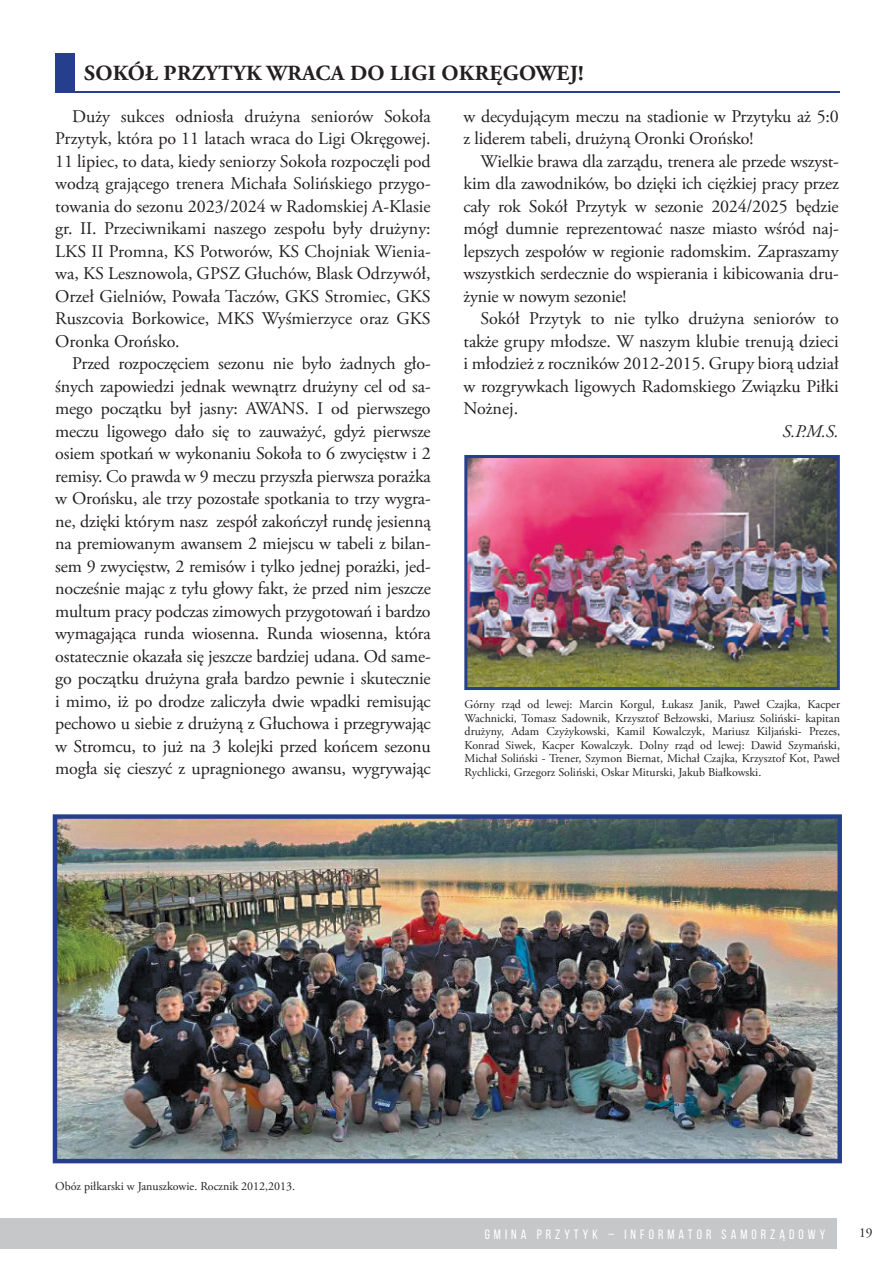
<style>
.page{position:relative;width:893px;height:1263px;background:#fff}
.page>*{position:absolute;margin:0;border:0;box-sizing:border-box;transform-origin:0 0}
.t1{font:700 21.75px "Adobe Garamond Pro";letter-spacing:.015em;color:#231f20}
.t2{font:18px/22.5px "Adobe Garamond Pro";letter-spacing:-.01em;color:#231f20;text-align:justify}
.t3{font:italic 18px "Adobe Garamond Pro";color:#231f20}
.t4{font:13.5px "Bebas Neue";letter-spacing:.3em;color:#fff}
.t5{font:13.5px "Adobe Garamond Pro";color:#231f20}
.t6{font:12px/13.5px "Adobe Garamond Pro";color:#231f20;text-align:justify}
</style>
<div class="page">
<div style="left:0;top:1219px;width:837px;height:30px;background:#c5c7c9"></div>
<div style="left:55px;top:53px;width:19px;height:40px;background:#253f8e"></div>
<hr style="left:55px;top:91px;width:785px;height:2px;background:#253f8e">
<img style="left:53px;top:814px;width:789px;height:349px">
<img style="left:464px;top:455px;width:376px;height:235px">
<p class="t1" style="left:84px;top:60px;width:501px">SOKÓŁ PRZYTYK WRACA DO LIGI OKRĘGOWEJ!</p>
<p class="t2" style="left:55px;top:105px;width:377px;text-indent:17px">Duży sukces odniosła drużyna seniorów Sokoła Przytyk, która po 11 latach wraca do Ligi Okręgowej.<br>11 lipiec, to data, kiedy seniorzy Sokoła rozpoczęli pod wodzą grającego trenera Michała Solińskiego przygo&shy;towania do sezonu 2023/2024 w Radomskiej A-Klasie gr. II. Przeciwnikami naszego zespołu były drużyny:<br>LKS II Promna, KS Potworów, KS Chojniak Wienia&shy;wa, KS Lesznowola, GPSZ Głuchów, Blask Odrzywół, Orzeł Gielniów, Powała Taczów, GKS Stromiec, GKS Ruszcovia Borkowice, MKS Wyśmierzyce oraz GKS Oronka Orońsko.</p>
<p class="t2" style="left:55px;top:353px;width:377px;text-indent:17px">Przed rozpoczęciem sezonu nie było żadnych gło&shy;śnych zapowiedzi jednak wewnątrz drużyny cel od sa&shy;mego początku był jasny: AWANS. I od pierwszego meczu ligowego dało się to zauważyć, gdyż pierwsze osiem spotkań w wykonaniu Sokoła to 6 zwycięstw i 2 remisy. Co prawda w 9 meczu przyszła pierwsza porażka w Orońsku, ale trzy pozostałe spotkania to trzy wygra&shy;ne, dzięki którym nasz zespół zakończył rundę jesienną na premiowanym awansem 2 miejscu w tabeli z bilan&shy;sem 9 zwycięstw, 2 remisów i tylko jednej porażki, jed&shy;nocześnie mając z tyłu głowy fakt, że przed nim jeszcze multum pracy podczas zimowych przygotowań i bardzo wymagająca runda wiosenna. Runda wiosenna, która ostatecznie okazała się jeszcze bardziej udana. Od same&shy;go początku drużyna grała bardzo pewnie i skutecznie i mimo, iż po drodze zaliczyła dwie wpadki remisując pechowo u siebie z drużyną z Głuchowa i przegrywając w Stromcu, to już na 3 kolejki przed końcem sezonu mogła się cieszyć z upragnionego awansu, wygrywając</p>
<p class="t2" style="left:463px;top:105px;width:377px">w decydującym meczu na stadionie w Przytyku aż 5:0 z liderem tabeli, drużyną Oronki Orońsko!</p>
<p class="t2" style="left:463px;top:150px;width:377px;text-indent:17px">Wielkie brawa dla zarządu, trenera ale przede wszyst&shy;kim dla zawodników, bo dzięki ich ciężkiej pracy przez cały rok Sokół Przytyk w sezonie 2024/2025 będzie mógł dumnie reprezentować nasze miasto wśród naj&shy;lepszych zespołów w regionie radomskim. Zapraszamy wszystkich serdecznie do wspierania i kibicowania dru&shy;żynie w nowym sezonie!</p>
<p class="t2" style="left:463px;top:308px;width:377px;text-indent:17px">Sokół Przytyk to nie tylko drużyna seniorów to także grupy młodsze. W naszym klubie trenują dzieci i młodzież z roczników 2012-2015. Grupy biorą udział w rozgrywkach ligowych Radomskiego Związku Piłki Nożnej.</p>
<p class="t3" style="left:783px;top:420px;width:58px">S.P.M.S.</p>
<p class="t6" style="left:465px;top:698px;width:377px">Górny rząd od lewej: Marcin Korgul, Łukasz Janik, Paweł Czajka, Kacper Wachnicki, Tomasz Sadownik, Krzysztof Bełzowski, Mariusz Soliński- kapitan drużyny, Adam Czyżykowski, Kamil Kowalczyk, Mariusz Kiljański- Prezes, Konrad Siwek, Kacper Kowalczyk. Dolny rząd od lewej: Dawid Szymański, Michał Soliński - Trener, Szymon Biernat, Michał Czajka, Krzysztof Kot, Paweł Rychlicki, Grzegorz Soliński, Oskar Miturski, Jakub Białkowski.</p>
<p class="t6" style="left:55px;top:1180px;width:242px">Obóz piłkarski w Januszkowie. Rocznik 2012,2013.</p>
<p class="t4" style="left:485px;top:1227px;width:342px">GMINA PRZYTYK – INFORMATOR SAMORZĄDOWY</p>
<p class="t5" style="left:859px;top:1224px;width:15px">19</p>
</div>
